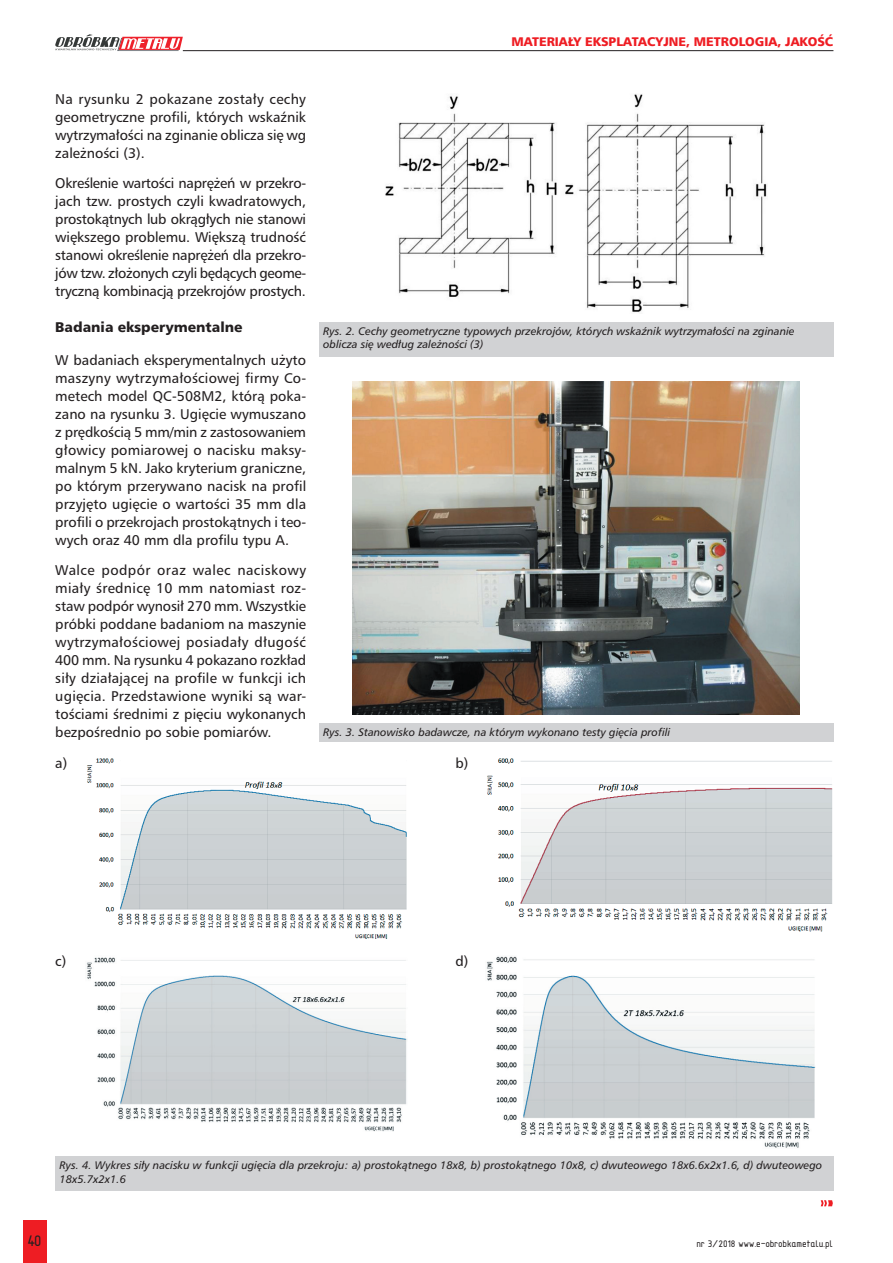
<style>
.page{position:relative;width:893px;height:1263px;background:#fff}
.page>*{position:absolute;margin:0;border:0;box-sizing:border-box;transform-origin:0 0}
.tekst_główny_9_12{font:13.5px/18px "Humnst 777 PL";letter-spacing:-.01em;color:#231f20;text-align:justify}
.tytul_w_tekscie_9_12{font:13.5px "Humnst 777 Blk PL";color:#231f20}
.zywa_lewa{font:12px "Humnst 777 Blk PL";color:#ee1d23}
.t1{font:12px "Techniczna Pomoc";color:#231f20}
.podpisy_foto_na_siat{font:italic 10.5px/13.5px "Humnst 777 PL";color:#231f20}
.t2{font:7.5px "Techniczna Pomoc";color:#231f20}
</style>
<div class="page">
<hr style="left:183px;top:50px;width:650px;height:1px;background:#231f20">
<svg style="left:55px;top:34px;width:128px;height:17px"></svg>
<div style="left:23px;top:1220px;width:24px;height:43px;background:#ee1d23"></div>
<svg style="left:821px;top:1200px;width:12px;height:6px"></svg>
<img style="left:353px;top:381px;width:446px;height:333px">
<div style="left:319px;top:723px;width:514px;height:18px;background:#d1d2d4"></div>
<img style="left:385px;top:94px;width:382px;height:219px">
<div style="left:319px;top:322px;width:514px;height:34px;background:#d1d2d4"></div>
<img style="left:87px;top:758px;width:320px;height:181px">
<img style="left:487px;top:758px;width:346px;height:174px">
<div style="left:55px;top:1157px;width:778px;height:34px;background:#d1d2d4"></div>
<img style="left:86px;top:957px;width:321px;height:175px">
<img style="left:486px;top:956px;width:329px;height:192px">
<p class="zywa_lewa" style="left:511px;top:33px;width:324px">MATERIAŁY EKSPLATACYJNE, METROLOGIA, JAKOŚĆ</p>
<p class="tekst_główny_9_12" style="left:55px;top:90px;width:253px">Na rysunku 2 pokazane zostały cechy geometryczne profili, których wskaźnik wytrzymałości na zginanie oblicza się wg zależności (3).</p>
<p class="tekst_główny_9_12" style="left:55px;top:174px;width:252px">Określenie wartości naprężeń w przekro&shy;jach tzw. prostych czyli kwadratowych, prostokątnych lub okrągłych nie stanowi większego problemu. Większą trudność stanowi określenie naprężeń dla przekro&shy;jów tzw. złożonych czyli będących geome&shy;tryczną kombinacją przekrojów prostych.</p>
<p class="tytul_w_tekscie_9_12" style="left:55px;top:318px;width:189px">Badania eksperymentalne</p>
<p class="tekst_główny_9_12" style="left:55px;top:351px;width:252px">W badaniach eksperymentalnych użyto maszyny wytrzymałościowej firmy Co&shy;metech model QC-508M2, którą poka&shy;zano na rysunku 3. Ugięcie wymuszano z prędkością 5 mm/min z zastosowaniem głowicy pomiarowej o nacisku maksy&shy;malnym 5 kN. Jako kryterium graniczne, po którym przerywano nacisk na profil przyjęto ugięcie o wartości 35 mm dla profili o przekrojach prostokątnych i teo&shy;wych oraz 40 mm dla profilu typu A.</p>
<p class="tekst_główny_9_12" style="left:55px;top:561px;width:253px">Walce podpór oraz walec naciskowy miały średnicę 10 mm natomiast roz&shy;staw podpór wynosił 270 mm. Wszystkie próbki poddane badaniom na maszynie wytrzymałościowej posiadały długość 400 mm. Na rysunku 4 pokazano rozkład siły działającej na profile w funkcji ich ugięcia. Przedstawione wyniki są war&shy;tościami średnimi z pięciu wykonanych bezpośrednio po sobie pomiarów.</p>
<p class="podpisy_foto_na_siat" style="left:323px;top:324px;width:473px">Rys. 2. Cechy geometryczne typowych przekrojów, których wskaźnik wytrzymałości na zginanie oblicza się według zależności (3)</p>
<p class="podpisy_foto_na_siat" style="left:323px;top:725px;width:349px">Rys. 3. Stanowisko badawcze, na którym wykonano testy gięcia profili</p>
<p class="tekst_główny_9_12" style="left:55px;top:754px;width:14px">a)</p>
<p class="tekst_główny_9_12" style="left:456px;top:754px;width:14px">b)</p>
<p class="tekst_główny_9_12" style="left:55px;top:952px;width:13px">c)</p>
<p class="tekst_główny_9_12" style="left:456px;top:952px;width:14px">d)</p>
<p class="podpisy_foto_na_siat" style="left:60px;top:1158px;width:764px">Rys. 4. Wykres siły nacisku w funkcji ugięcia dla przekroju: a) prostokątnego 18x8, b) prostokątnego 10x8, c) dwuteowego 18x6.6x2x1.6, d) dwuteowego<br>18x5.7x2x1.6</p>
<p class="t1" style="left:28px;top:1233px;width:16px">40</p>
<p class="t2" style="left:697px;top:1238px;width:138px">nr 3/2018 www.e-obrobkametalu.pl</p>
</div>
